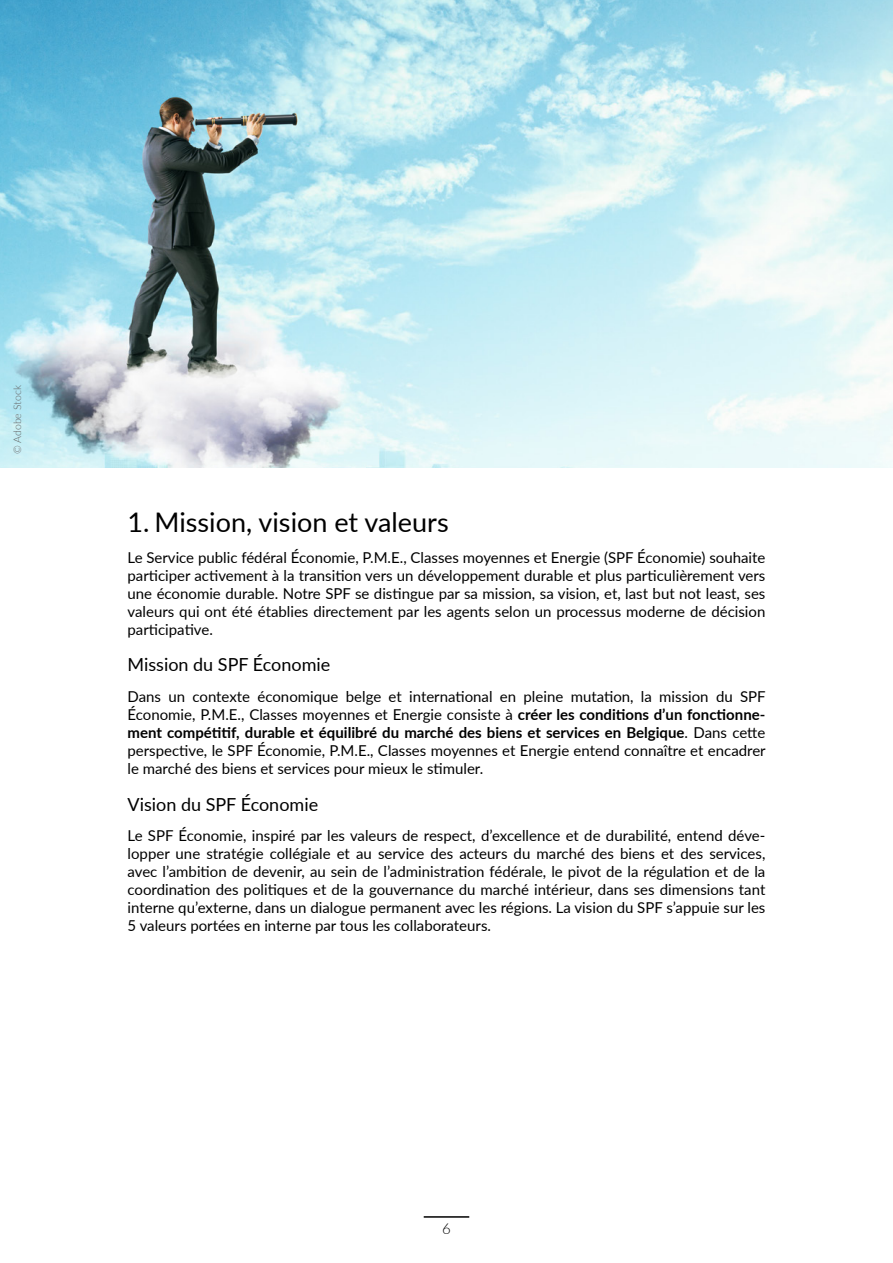
<style>
.page{position:relative;width:893px;height:1263px;background:#fff}
.page>*{position:absolute;margin:0;border:0;box-sizing:border-box;transform-origin:0 0}
.t1{font:27px "Lato";color:#000}
.Heading_4{font:18px "Lato";color:#000}
.t2{font:15px/18px "Lato";color:#000;text-align:justify}
.t3{font:300 15px "Lato";color:#000}
.txt{font:300 10.5px "Lato";color:#646363}
.s1{font-weight:700}
</style>
<div class="page">
<hr style="left:424px;top:1216px;width:45px;height:2px;background:#000">
<img style="left:0;top:0;width:893px;height:468px">
<p class="txt" style="left:10px;top:454px;width:70px;rotate:-90deg">© Adobe Stock</p>
<p class="t1" style="left:128px;top:503px;width:323px">1. Mission, vision et valeurs</p>
<p class="t2" style="left:128px;top:548px;width:639px">Le Service public fédéral Économie, P.M.E., Classes moyennes et Energie (SPF Économie) souhaite participer activement à la transition vers un développement durable et plus particulièrement vers une économie durable. Notre SPF se distingue par sa mission, sa vision, et, last but not least, ses valeurs qui ont été établies directement par les agents selon un processus moderne de décision participative.</p>
<p class="Heading_4" style="left:128px;top:652px;width:204px">Mission du SPF Économie</p>
<p class="t2" style="left:128px;top:687px;width:640px">Dans un contexte économique belge et international en pleine mutation, la mission du SPF Économie, P.M.E., Classes moyennes et Energie consiste à <span class="s1">créer les conditions d’un fonctionne&shy;ment compétitif, durable et équilibré du marché des biens et services en Belgique</span>. Dans cette perspective, le SPF Économie, P.M.E., Classes moyennes et Energie entend connaître et encadrer le marché des biens et services pour mieux le stimuler.</p>
<p class="Heading_4" style="left:128px;top:791px;width:192px">Vision du SPF Économie</p>
<p class="t2" style="left:128px;top:826px;width:639px">Le SPF Économie, inspiré par les valeurs de respect, d’excellence et de durabilité, entend déve&shy;lopper une stratégie collégiale et au service des acteurs du marché des biens et des services, avec l’ambition de devenir, au sein de l’administration fédérale, le pivot de la régulation et de la coordination des politiques et de la gouvernance du marché intérieur, dans ses dimensions tant interne qu’externe, dans un dialogue permanent avec les régions. La vision du SPF s’appuie sur les 5 valeurs portées en interne par tous les collaborateurs.</p>
<p class="t3" style="left:442px;top:1218px;width:10px">6</p>
</div>
